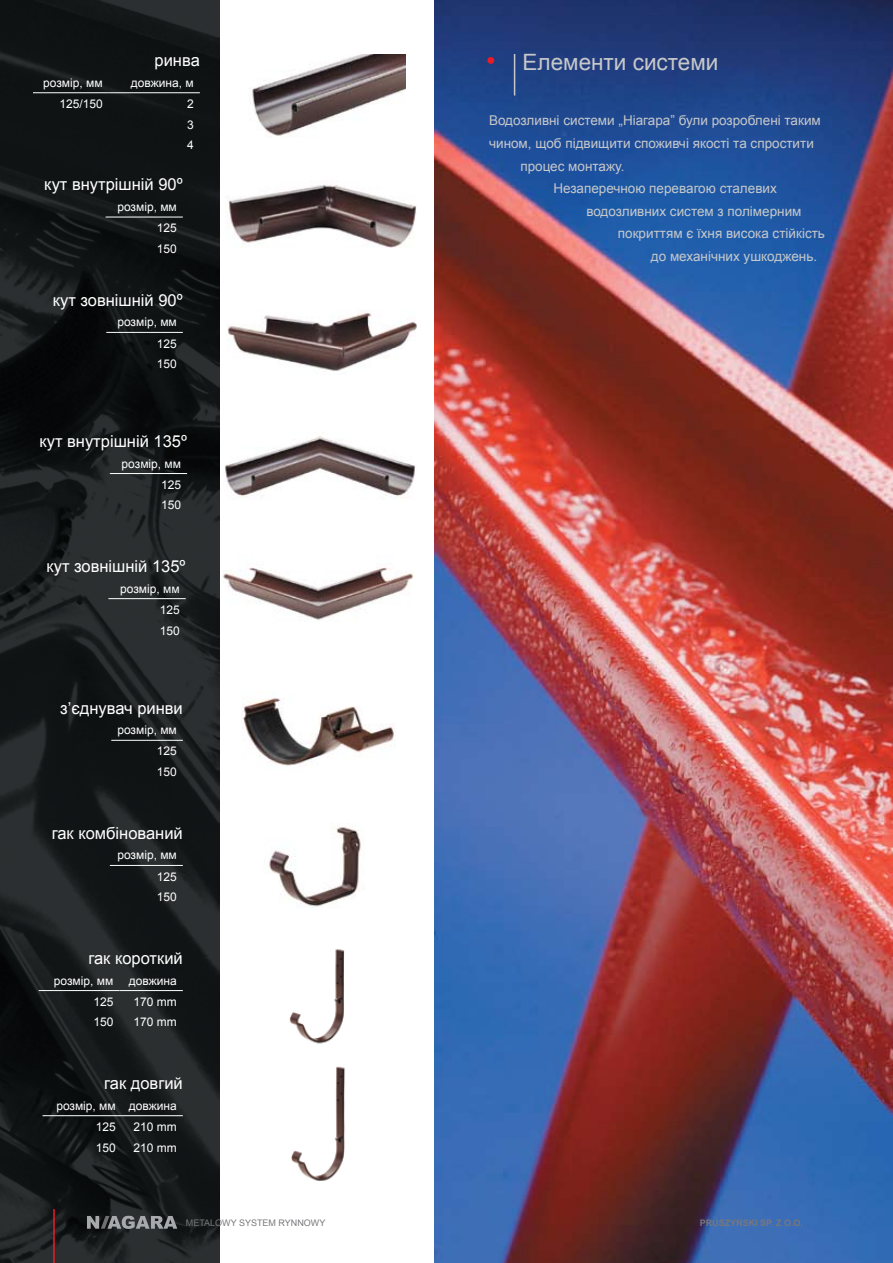
<style>
.page{position:relative;width:893px;height:1263px;background:#fff}
.page>*{position:absolute;margin:0;border:0;box-sizing:border-box;transform-origin:0 0}
.t1{font:22.5px "Arial";color:#c6c8ca}
.t2{font:16.5px "Arial";color:#fff}
.t3{font:13.5px "Arial";color:#c6c8ca}
.t4{font:12px/20.9px "Arial";color:#fff;text-align:justify}
.t5{font:9px "Arial";color:#77787b}
.t6{font:700 9px "Arial";color:#77787b}
</style>
<div class="page">
<img style="left:0;top:0;width:219px;height:1263px">
<img style="left:434px;top:0;width:459px;height:1263px">
<img style="left:269px;top:827px;width:92px;height:81px">
<img style="left:291px;top:1066px;width:54px;height:115px">
<img style="left:289px;top:949px;width:56px;height:95px">
<img style="left:227px;top:312px;width:190px;height:62px">
<img style="left:228px;top:184px;width:188px;height:64px">
<img style="left:252px;top:54px;width:154px;height:83px">
<img style="left:241px;top:698px;width:154px;height:68px">
<hr style="left:33px;top:92px;width:76px;height:1px;background:#fff">
<hr style="left:109px;top:92px;width:91px;height:1px;background:#fff">
<hr style="left:106px;top:217px;width:77px;height:1px;background:#fff">
<hr style="left:106px;top:332px;width:77px;height:1px;background:#fff">
<hr style="left:110px;top:473px;width:77px;height:1px;background:#fff">
<hr style="left:111px;top:740px;width:72px;height:1px;background:#fff">
<hr style="left:110px;top:865px;width:73px;height:1px;background:#fff">
<hr style="left:39px;top:990px;width:80px;height:1px;background:#fff">
<hr style="left:119px;top:990px;width:64px;height:1px;background:#fff">
<hr style="left:43px;top:1115px;width:79px;height:1px;background:#fff">
<hr style="left:122px;top:1115px;width:61px;height:1px;background:#fff">
<svg style="left:87px;top:1216px;width:90px;height:13px"></svg>
<hr style="left:53px;top:1209px;width:2px;height:54px;background:#ed1c24">
<img style="left:224px;top:436px;width:192px;height:62px">
<img style="left:223px;top:567px;width:191px;height:53px">
<div style="left:487px;top:57px;width:7px;height:7px;background:#ed1c24;border-radius:50%"></div>
<hr style="left:514px;top:54px;width:1px;height:42px;background:#c6c8ca">
<hr style="left:108px;top:598px;width:78px;height:1px;background:#fff">
<p class="t2" style="left:155px;top:49px;width:47px">ринва</p>
<p class="t4" style="left:43px;top:72px;width:61px">розмір, мм</p>
<p class="t4" style="left:131px;top:72px;width:64px">довжина, м</p>
<p class="t4" style="left:59px;top:93px;width:45px">125/150</p>
<p class="t4" style="left:187px;top:93px;width:8px">2<br>3<br>4</p>
<p class="t2" style="left:44px;top:174px;width:140px">кут внутрішній 90º</p>
<p class="t4" style="left:157px;top:197px;width:22px;text-indent:-39px">розмір, мм 125<br>150</p>
<p class="t2" style="left:53px;top:289px;width:132px">кут зовнішній 90º</p>
<p class="t4" style="left:157px;top:312px;width:22px;text-indent:-39px">розмір, мм 125<br>150</p>
<p class="t2" style="left:39px;top:430px;width:149px">кут внутрішній 135º</p>
<p class="t4" style="left:161px;top:453px;width:22px;text-indent:-39px">розмір, мм 125<br>150</p>
<p class="t2" style="left:46px;top:555px;width:141px">кут зовнішній 135º</p>
<p class="t4" style="left:160px;top:578px;width:22px;text-indent:-39px">розмір, мм 125<br>150</p>
<p class="t2" style="left:60px;top:697px;width:124px">з’єднувач ринви</p>
<p class="t4" style="left:157px;top:720px;width:22px;text-indent:-39px">розмір, мм 125<br>150</p>
<p class="t2" style="left:52px;top:822px;width:133px">гак комбінований</p>
<p class="t4" style="left:157px;top:845px;width:22px;text-indent:-39px">розмір, мм 125<br>150</p>
<p class="t2" style="left:88px;top:947px;width:96px">гак короткий</p>
<p class="t4" style="left:54px;top:970px;width:61px">розмір, мм</p>
<p class="t4" style="left:129px;top:970px;width:49px">довжина</p>
<p class="t4" style="left:93px;top:991px;width:22px">125</p>
<p class="t4" style="left:133px;top:991px;width:45px">170 mm</p>
<p class="t4" style="left:93px;top:1012px;width:22px">150</p>
<p class="t4" style="left:133px;top:1012px;width:45px">170 mm</p>
<p class="t2" style="left:104px;top:1072px;width:80px">гак довгий</p>
<p class="t4" style="left:96px;top:1095px;width:83px;text-indent:-39px">розмір, мм довжина<br>125</p>
<p class="t4" style="left:133px;top:1116px;width:45px">210 mm</p>
<p class="t4" style="left:96px;top:1137px;width:22px">150</p>
<p class="t4" style="left:133px;top:1137px;width:45px">210 mm</p>
<h1 class="t1" style="left:523px;top:48px;width:197px">Елементи системи</h1>
<p class="t3" style="left:489px;top:112px;width:333px">Водозливні системи „Ніагара” були розроблені таким</p>
<p class="t3" style="left:489px;top:134px;width:326px">чином, щоб підвищити споживчі якості та спростити</p>
<p class="t3" style="left:520px;top:157px;width:106px">процес монтажу.</p>
<p class="t3" style="left:553px;top:179px;width:225px">Незаперечною перевагою сталевих</p>
<p class="t3" style="left:586px;top:202px;width:217px">водозливних систем з полімерним</p>
<p class="t3" style="left:618px;top:224px;width:209px">покриттям є їхня висока стійкість</p>
<p class="t3" style="left:651px;top:247px;width:168px">до механічних ушкоджень.</p>
<p class="t5" style="left:186px;top:1217px;width:141px">METALOWY SYSTEM RYNNOWY</p>
<p class="t6" style="left:700px;top:1217px;width:105px">PRUSZYŃSKI SP. Z O.O.</p>
</div>
